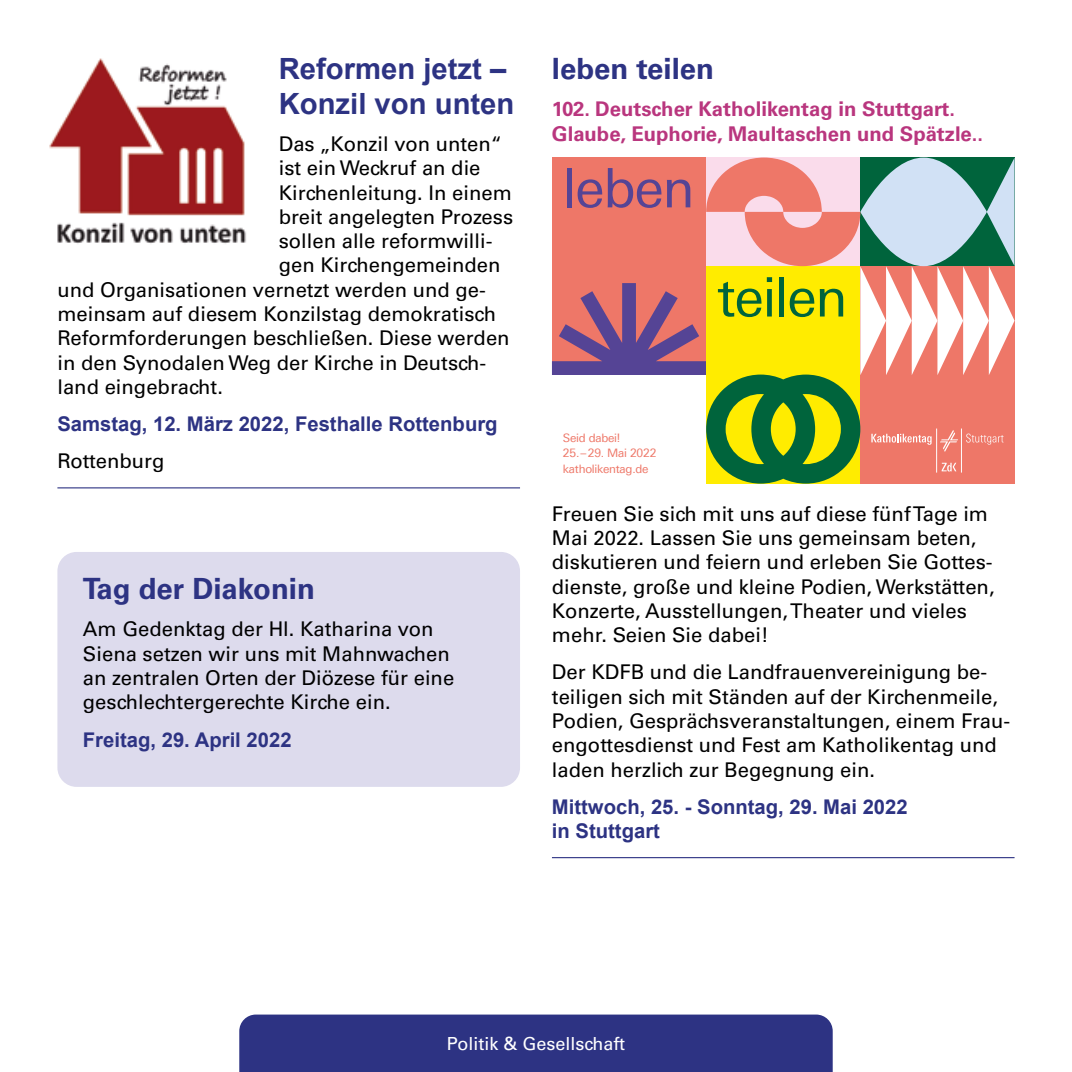
<style>
.page{position:relative;width:1072px;height:1072px;background:#fff}
.page>*{position:absolute;margin:0;border:0;box-sizing:border-box;transform-origin:0 0}
.t1{font:54.45px "Linotype Univers 430";letter-spacing:-.02em;color:#00643c}
.t2{font:54.45px "Linotype Univers 430";letter-spacing:-.02em;color:#554495}
.t3{font:700 29.25px/35.1px "Arial";color:#2d3383}
.t4{font:700 29.25px "Univers";color:#2d3383}
.t5{font:20.25px/24.3px "Univers";color:#000}
.t6{font:700 20.25px/24.3px "Arial";color:#2d3383}
.t7{font:700 20.25px/24.3px "Univers";color:#b9367e}
.t8{font:18px "Univers";color:#fff}
.t9{font:11.7px/15.1px "Linotype Univers 430";letter-spacing:-.02em;color:#ee7768}
</style>
<div class="page">
<hr style="left:57px;top:487px;width:463px;height:1px;background:#2d3383">
<hr style="left:552px;top:857px;width:462px;height:1px;background:#2d3383">
<svg style="left:552px;top:158px;width:462px;height:325px"></svg>
<div style="left:239px;top:1014px;width:593px;height:57px;background:#2d3383"></div>
<img style="left:49px;top:58px;width:197px;height:186px">
<div style="left:57px;top:552px;width:463px;height:235px;background:#dddbed;border-radius:19px"></div>
<h2 class="t3" style="left:279px;top:52px;width:237px">Reformen jetzt –<br>Konzil von unten</h2>
<p class="t5" style="left:279px;top:132px;width:225px">Das „Konzil von unten“</p>
<p class="t5" style="left:279px;top:156px;width:203px">ist ein Weckruf an die</p>
<p class="t5" style="left:279px;top:180px;width:235px">Kirchenleitung. In einem</p>
<p class="t5" style="left:279px;top:205px;width:236px">breit angelegten Prozess</p>
<p class="t5" style="left:279px;top:229px;width:215px">sollen alle reformwilli-</p>
<p class="t5" style="left:279px;top:253px;width:223px">gen Kirchengemeinden</p>
<p class="t5" style="left:57px;top:277px;width:430px">und Organisationen vernetzt werden und ge-</p>
<p class="t5" style="left:57px;top:302px;width:440px">meinsam auf diesem Konzilstag demokratisch</p>
<p class="t5" style="left:57px;top:326px;width:454px">Reformforderungen beschließen. Diese werden</p>
<p class="t5" style="left:57px;top:350px;width:430px">in den Synodalen Weg der Kirche in Deutsch-</p>
<p class="t5" style="left:57px;top:375px;width:167px">land eingebracht.</p>
<p class="t6" style="left:57px;top:412px;width:442px">Samstag, 12. März 2022, Festhalle Rottenburg</p>
<p class="t5" style="left:57px;top:449px;width:109px">Rottenburg</p>
<h2 class="t4" style="left:83px;top:572px;width:233px">Tag der Diakonin</h2>
<p class="t5" style="left:83px;top:617px;width:373px">Am Gedenktag der Hl. Katharina von Siena setzen wir uns mit Mahnwachen an zentralen Orten der Diözese für eine geschlechtergerechte Kirche ein.</p>
<p class="t6" style="left:83px;top:728px;width:210px">Freitag, 29. April 2022</p>
<h2 class="t4" style="left:552px;top:52px;width:163px">leben teilen</h2>
<p class="t7" style="left:552px;top:97px;width:433px">102. Deutscher Katholikentag in Stuttgart.<br>Glaube, Euphorie, Maultaschen und Spätzle..</p>
<h1 class="t2" style="left:563px;top:157px;width:133px">leben</h1>
<h1 class="t1" style="left:717px;top:266px;width:132px">teilen</h1>
<p class="t9" style="left:563px;top:430px;width:95px">Seid dabei!<br>25.– 29. Mai 2022 katholikentag.de</p>
<p class="t5" style="left:552px;top:501px;width:444px">Freuen Sie sich mit uns auf diese fünf Tage im Mai 2022. Lassen Sie uns gemeinsam beten, diskutieren und feiern und erleben Sie Gottes&shy;dienste, große und kleine Podien, Werkstätten, Konzerte, Ausstellungen, Theater und vieles mehr. Seien Sie dabei!</p>
<p class="t5" style="left:552px;top:660px;width:460px">Der KDFB und die Landfrauenvereinigung be&shy;teiligen sich mit Ständen auf der Kirchenmeile, Podien, Gesprächsveranstaltungen, einem Frau&shy;engottesdienst und Fest am Katholikentag und laden herzlich zur Begegnung ein.</p>
<p class="t6" style="left:552px;top:795px;width:357px">Mittwoch, 25. - Sonntag, 29. Mai 2022 in Stuttgart</p>
<p class="t8" style="left:447px;top:1033px;width:180px">Politik &amp; Gesellschaft</p>
</div>
